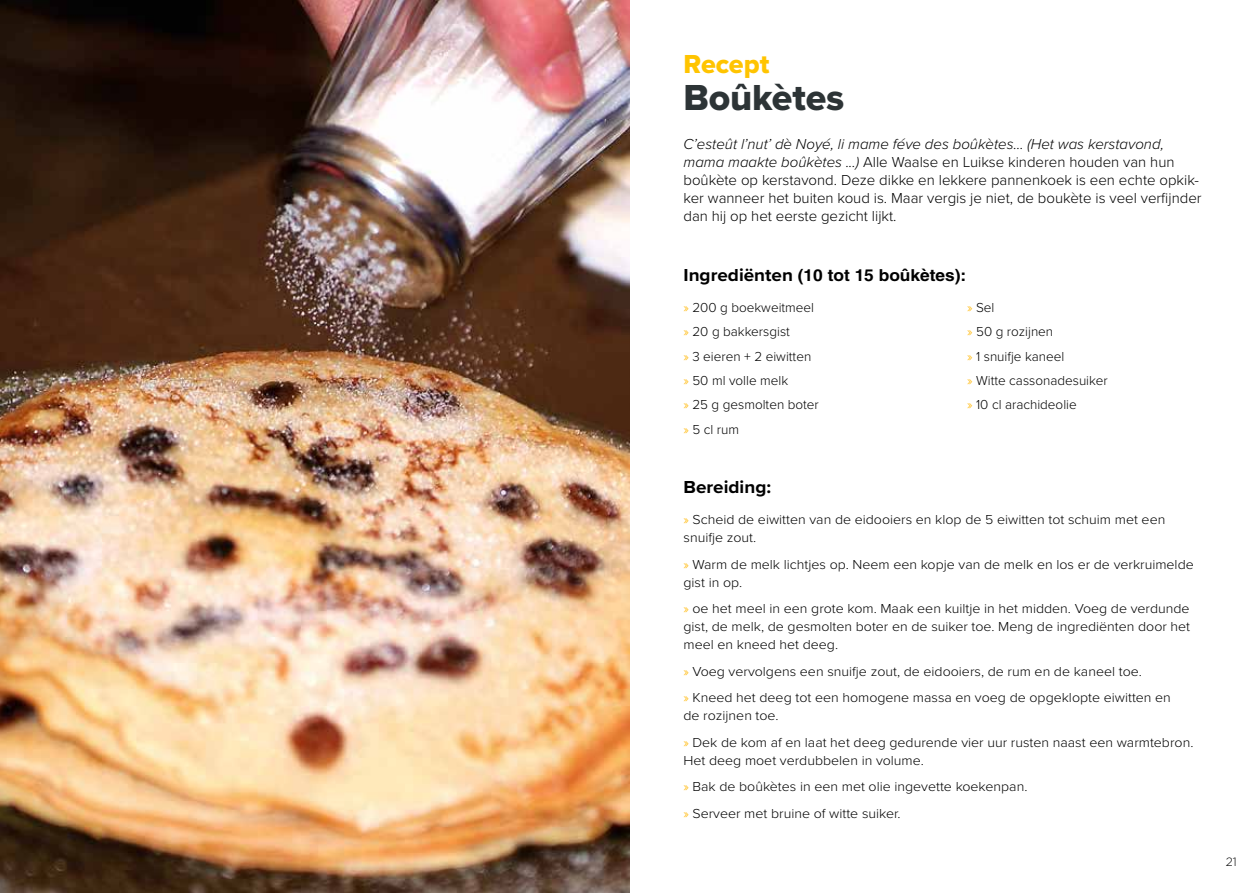
<style>
.page{position:relative;width:1259px;height:893px;background:#fff}
.page>*{position:absolute;margin:0;border:0;box-sizing:border-box;transform-origin:0 0}
.t1{font:37.5px "Proxima Nova Extrabld";letter-spacing:-.005em;color:#2d3436}
.t2{font:27px "Proxima Nova Extrabld";color:#ffc400}
.t3{font:700 18px "Proxima Nova";color:#000;scale:1.05 1}
.t4{font:700 16.5px "Helvetica LT";color:#000;scale:1.05 1}
.t5{font:300 15px/18px "Proxima Nova";color:#000}
.t6{font:300 13.5px/18px "Proxima Nova";color:#000;scale:1.05 1}
.t7{font:300 13.5px/24.5px "Proxima Nova";color:#000}
.t8{font:300 12px "Gotham";color:#000}
.s1{font-style:italic}
.s2{font-family:"Proxima Nova";font-size:18px}
.s3{color:#ffb703}
</style>
<div class="page">
<img style="left:0;top:0;width:629px;height:893px">
<h2 class="t2" style="left:683px;top:44px;width:87px">Recept</h2>
<h1 class="t1" style="left:683px;top:70px;width:162px">Boûkètes</h1>
<p class="t5" style="left:683px;top:134px;width:519px"><span class="s1">C’esteût l’nut’ dè Noyé, li mame féve des boûkètes… (Het was kerstavond, mama maakte boûkètes ...)</span> Alle Waalse en Luikse kinderen houden van hun boûkète op kerstavond. Deze dikke en lekkere pannenkoek is een echte opkik&shy;ker wanneer het buiten koud is. Maar vergis je niet, de boukète is veel verfijnder dan hij op het eerste gezicht lijkt.</p>
<p class="t4" style="left:683px;top:265px;width:271px"><span class="s2">Ingrediënten</span> (10 tot 15 boûkètes):</p>
<p class="t7" style="left:683px;top:294px;width:137px"><span class="s3">»</span> 200 g boekweitmeel <span class="s3">»</span> 20 g bakkersgist<br><span class="s3">»</span> 3 eieren + 2 eiwitten <span class="s3">»</span> 50 ml volle melk<br><span class="s3">»</span> 25 g gesmolten boter <span class="s3">»</span> 5 cl rum</p>
<p class="t7" style="left:967px;top:294px;width:142px"><span class="s3">»</span> Sel<br><span class="s3">»</span> 50 g rozijnen<br><span class="s3">»</span> 1 snuifje kaneel<br><span class="s3">»</span> Witte cassonadesuiker <span class="s3">»</span> 10 cl arachideolie</p>
<h3 class="t3" style="left:683px;top:474px;width:85px">Bereiding:</h3>
<p class="t6" style="left:683px;top:510px;width:460px"><span class="s3">»</span> Scheid de eiwitten van de eidooiers en klop de 5 eiwitten tot schuim met een snuifje zout.</p>
<p class="t6" style="left:683px;top:554px;width:487px"><span class="s3">»</span> Warm de melk lichtjes op. Neem een kopje van de melk en los er de verkruimelde gist in op.</p>
<p class="t6" style="left:683px;top:599px;width:484px;text-align:justify"><span class="s3">»</span> oe het meel in een grote kom. Maak een kuiltje in het midden. Voeg de verdunde gist, de melk, de gesmolten boter en de suiker toe. Meng de ingrediënten door het meel en kneed het deeg.</p>
<p class="t6" style="left:683px;top:657px;width:466px;line-height:26.5px"><span class="s3">»</span> Voeg vervolgens een snuifje zout, de eidooiers, de rum en de kaneel toe.<br><span class="s3">»</span> Kneed het deeg tot een homogene massa en voeg de opgeklopte eiwitten en</p>
<p class="t6" style="left:683px;top:702px;width:487px;line-height:26.5px">de rozijnen toe.<br><span class="s3">»</span> Dek de kom af en laat het deeg gedurende vier uur rusten naast een warmtebron.</p>
<p class="t6" style="left:683px;top:746px;width:329px;line-height:26.5px">Het deeg moet verdubbelen in volume.<br><span class="s3">»</span> Bak de boûkètes in een met olie ingevette koekenpan. <span class="s3">»</span> Serveer met bruine of witte suiker.</p>
<p class="t8" style="left:1225px;top:854px;width:13px">21</p>
</div>
